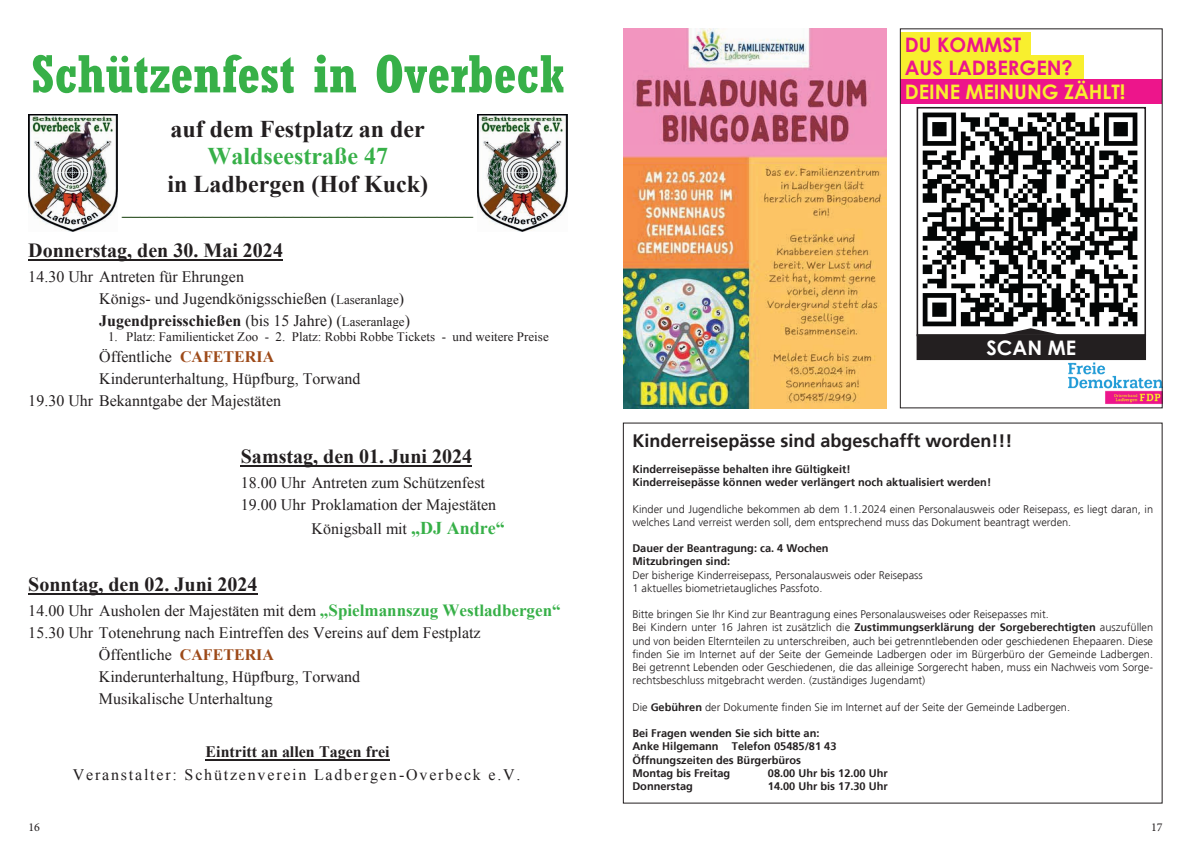
<style>
.page{position:relative;width:1191px;height:842px;background:#fff}
.page>*{position:absolute;margin:0;border:0;box-sizing:border-box;transform-origin:0 0}
.t1{font:700 condensed 53px "Rockwell";color:#37b048}
.t2{font:700 24px "Times New Roman";color:#231f20}
.t3{font:700 24px "Times New Roman";color:#37b048}
.t4{font:700 20px "Times New Roman";color:#231f20}
.t5{font:700 20px/22.3px "Century Gothic";color:#ed158b}
.t6{font:700 20px "Century Gothic";color:#f8ef2e}
.t7{font:700 20px "Century Gothic";color:#fff}
.t8{font:700 18px "Frutiger";color:#231f20}
.t9{font:700 18px "Times New Roman";color:#2e5325}
.t10{font:16px/21.8px "Times New Roman";color:#231f20}
.t11{font:16px "Times New Roman";letter-spacing:.11em;color:#231f20}
.t12{font:700 16px "Times New Roman";color:#231f20}
.t13{font:13px "Times New Roman";color:#231f20}
.t14{font:12px "Minion Pro";color:#231f20}
.t15{font:300 11px/13.2px "Frutiger";color:#231f20}
.t16{font:700 11px/13.2px "Frutiger";color:#231f20}
.s1{font-size:13px}
.s2{font-weight:700}
.s3{font-weight:700;color:#9d4a19}
.s4{font-weight:700;font-size:18px;color:#37b048}
.s5{font-weight:700;font-size:17px;color:#37b048}
</style>
<div class="page">
<hr style="left:28px;top:259px;width:255px;height:2px;background:#231f20">
<hr style="left:241px;top:465px;width:231px;height:2px;background:#231f20">
<hr style="left:28px;top:593px;width:229px;height:2px;background:#231f20">
<hr style="left:206px;top:759px;width:184px;height:1px;background:#231f20">
<img style="left:28px;top:115px;width:90px;height:117px">
<img style="left:477px;top:115px;width:90px;height:117px">
<img style="left:624px;top:28px;width:262px;height:380px">
<img style="left:917px;top:106px;width:228px;height:221px">
<img style="left:1055px;top:360px;width:105px;height:44px">
<div style="left:900px;top:33px;width:131px;height:24px;background:#f8ef2e"></div>
<div style="left:900px;top:55px;width:183px;height:24px;background:#f8ef2e"></div>
<div style="left:900px;top:79px;width:262px;height:24px;background:#ed158b"></div>
<div style="left:917px;top:335px;width:228px;height:24px;background:#231f20"></div>
<div style="left:916px;top:334px;width:230px;height:26px;border:2px solid #231f20"></div>
<svg style="left:1009px;top:328px;width:43px;height:5px"></svg>
<div style="left:916px;top:107px;width:230px;height:229px;border:2px solid #231f20"></div>
<h1 class="t1" style="left:31px;top:43px;width:534px">Schützenfest in Overbeck</h1>
<h2 class="t2" style="left:170px;top:112px;width:256px">auf dem Festplatz an der</h2>
<h2 class="t3" style="left:207px;top:140px;width:182px">Waldseestraße 47</h2>
<h2 class="t2" style="left:167px;top:167px;width:262px">in Ladbergen (Hof Kuck)</h2>
<h3 class="t9" style="left:122px;top:195px;width:353px">_______________________________________</h3>
<h3 class="t4" style="left:28px;top:237px;width:256px">Donnerstag, den 30. Mai 2024</h3>
<h3 class="t10" style="left:99px;top:265px;width:312px;text-indent:-71px">14.30 Uhr Antreten für Ehrungen<br>Königs- und Jugendkönigsschießen (<span class="s1">Laseranlage</span>)<br><span class="s2">Jugendpreisschießen</span> (bis 15 Jahre) (<span class="s1">Laseranlage</span>)</h3>
<p class="t13" style="left:108px;top:328px;width:442px">1. Platz: Familienticket Zoo - 2. Platz: Robbi Robbe Tickets - und weitere Preise</p>
<h3 class="t10" style="left:99px;top:346px;width:177px">Öffentliche <span class="s3">CAFETERIA</span></h3>
<h3 class="t10" style="left:99px;top:368px;width:263px">Kinderunterhaltung, Hüpfburg, Torwand</h3>
<h3 class="t10" style="left:28px;top:390px;width:254px">19.30 Uhr Bekanntgabe der Majestäten</h3>
<h3 class="t4" style="left:241px;top:442px;width:233px">Samstag, den 01. Juni 2024</h3>
<h3 class="t10" style="left:241px;top:471px;width:257px">18.00 Uhr Antreten zum Schützenfest<br>19.00 Uhr Proklamation der Majestäten</h3>
<h3 class="t10" style="left:312px;top:517px;width:195px">Königsball mit <span class="s4">„DJ Andre“</span></h3>
<h3 class="t4" style="left:28px;top:570px;width:231px">Sonntag, den 02. Juni 2024</h3>
<h3 class="t10" style="left:28px;top:600px;width:534px">14.00 Uhr Ausholen der Majestäten mit dem <span class="s5">„Spielmannszug Westladbergen“</span></h3>
<h3 class="t10" style="left:28px;top:622px;width:454px">15.30 Uhr Totenehrung nach Eintreffen des Vereins auf dem Festplatz</h3>
<h3 class="t10" style="left:99px;top:644px;width:177px">Öffentliche <span class="s3">CAFETERIA</span></h3>
<h3 class="t10" style="left:99px;top:665px;width:263px">Kinderunterhaltung, Hüpfburg, Torwand</h3>
<h3 class="t10" style="left:99px;top:687px;width:175px">Musikalische Unterhaltung</h3>
<h3 class="t12" style="left:206px;top:741px;width:185px">Eintritt an allen Tagen frei</h3>
<h3 class="t11" style="left:73px;top:764px;width:449px">Veranstalter: Schützenverein Ladbergen-Overbeck e.V.</h3>
<h3 class="t5" style="left:904px;top:33px;width:169px">DU KOMMST<br>AUS LADBERGEN?</h3>
<h3 class="t6" style="left:904px;top:77px;width:222px">DEINE MEINUNG ZÄHLT!</h3>
<h3 class="t7" style="left:986px;top:332px;width:91px">SCAN ME</h3>
<h3 class="t8" style="left:632px;top:432px;width:382px">Kinderreisepässe sind abgeschafft worden!!!</h3>
<p class="t16" style="left:632px;top:463px;width:360px">Kinderreisepässe behalten ihre Gültigkeit!<br>Kinderreisepässe können weder verlängert noch aktualisiert werden!</p>
<p class="t15" style="left:632px;top:503px;width:522px">Kinder und Jugendliche bekommen ab dem 1.1.2024 einen Personalausweis oder Reisepass, es liegt daran, in welches Land verreist werden soll, dem entsprechend muss das Dokument beantragt werden.</p>
<p class="t16" style="left:632px;top:543px;width:198px">Dauer der Beantragung: ca. 4 Wochen<br>Mitzubringen sind:</p>
<p class="t15" style="left:632px;top:569px;width:292px">Der bisherige Kinderreisepass, Personalausweis oder Reisepass<br>1 aktuelles biometrietaugliches Passfoto.</p>
<p class="t15" style="left:632px;top:609px;width:522px">Bitte bringen Sie Ihr Kind zur Beantragung eines Personalausweises oder Reisepasses mit.<br>Bei Kindern unter 16 Jahren ist zusätzlich die <span class="s2">Zustimmungserklärung der Sorgeberechtigten</span> auszufüllen und von beiden Elternteilen zu unterschreiben, auch bei getrenntlebenden oder geschiedenen Ehepaaren. Diese finden Sie im Internet auf der Seite der Gemeinde Ladbergen oder im Bürgerbüro der Gemeinde Ladbergen.<br>Bei getrennt Lebenden oder Geschiedenen, die das alleinige Sorgerecht haben, muss ein Nachweis vom Sorge&shy;rechtsbeschluss mitgebracht werden. (zuständiges Jugendamt)</p>
<p class="t15" style="left:632px;top:701px;width:439px">Die <span class="s2">Gebühren</span> der Dokumente finden Sie im Internet auf der Seite der Gemeinde Ladbergen.</p>
<p class="t16" style="left:632px;top:727px;width:206px">Bei Fragen wenden Sie sich bitte an:<br>Anke Hilgemann Telefon 05485/81 43<br>Öffnungszeiten des Bürgerbüros<br>Montag bis Freitag</p>
<p class="t16" style="left:768px;top:767px;width:121px">08.00 Uhr bis 12.00 Uhr</p>
<p class="t16" style="left:632px;top:780px;width:62px">Donnerstag</p>
<p class="t16" style="left:768px;top:780px;width:121px">14.00 Uhr bis 17.30 Uhr</p>
<p class="t14" style="left:28px;top:819px;width:13px">16</p>
<p class="t14" style="left:1151px;top:819px;width:13px">17</p>
</div>
